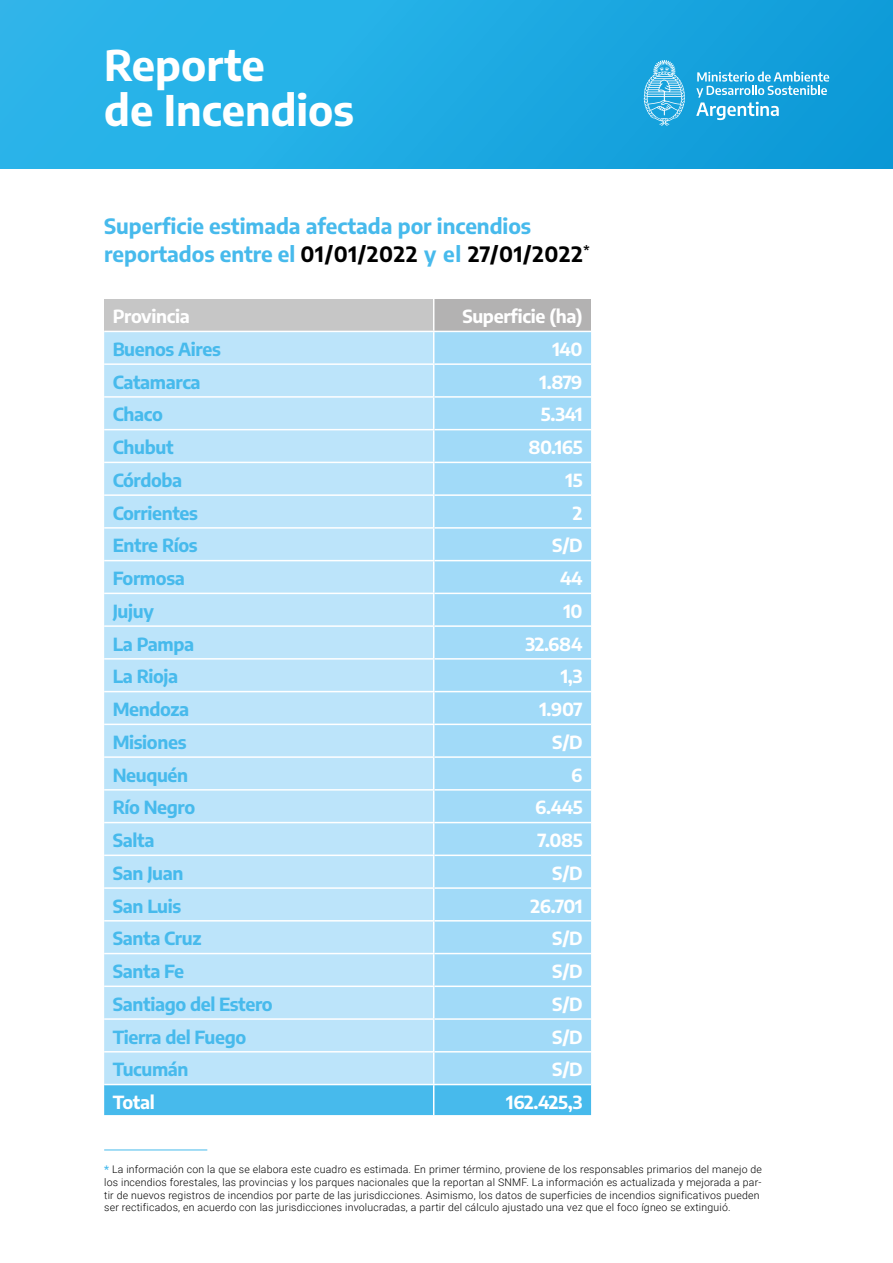
<style>
.page{position:relative;width:893px;height:1263px;background:#fff}
.page>*{position:absolute;margin:0;border:0;box-sizing:border-box;transform-origin:0 0}
.t1{font:700 42px/44.4px "Encode Sans";color:#fff}
.t2{font:700 21px/27.8px "Encode Sans";letter-spacing:-.005em;color:#47baec}
.t3{font:700 18px "Encode Sans";letter-spacing:-.02em;color:#47baec}
.t4{font:700 18px "Encode Sans";letter-spacing:-.02em;color:#fff}
.t5{font:300 10.5px/12.6px "Roboto";letter-spacing:.02em;color:#000}
.s1{color:#000}
.s2{font-weight:900;color:#47baec}
</style>
<div class="page">
<div style="left:0;top:0;width:893px;height:169px;background:linear-gradient(to right,#2fb9ec,#0e9bd8)"></div>
<svg style="left:696px;top:72px;width:133px;height:48px;background:#45b2e1"></svg>
<svg style="left:644px;top:60px;width:41px;height:66px;background:#50b9e5"></svg>
<div style="left:104px;top:299px;width:330px;height:32px;background:#c6c6c6"></div>
<div style="left:434px;top:299px;width:157px;height:32px;background:#b3b2b2"></div>
<div style="left:104px;top:332px;width:329px;height:752px;background:#bce4fa"></div>
<div style="left:434px;top:332px;width:157px;height:752px;background:#a1daf8"></div>
<div style="left:104px;top:1085px;width:487px;height:30px;background:#47baec"></div>
<hr style="left:433px;top:299px;width:1px;height:32px;background:#fff">
<hr style="left:434px;top:363px;width:157px;height:2px;background:#fff">
<hr style="left:434px;top:396px;width:157px;height:2px;background:#fff">
<hr style="left:434px;top:429px;width:157px;height:1px;background:#fff">
<hr style="left:434px;top:462px;width:157px;height:1px;background:#fff">
<hr style="left:434px;top:494px;width:157px;height:2px;background:#fff">
<hr style="left:434px;top:527px;width:157px;height:2px;background:#fff">
<hr style="left:434px;top:560px;width:157px;height:1px;background:#fff">
<hr style="left:434px;top:593px;width:157px;height:1px;background:#fff">
<hr style="left:434px;top:625px;width:157px;height:2px;background:#fff">
<hr style="left:434px;top:658px;width:157px;height:2px;background:#fff">
<hr style="left:434px;top:691px;width:157px;height:1px;background:#fff">
<hr style="left:434px;top:724px;width:157px;height:1px;background:#fff">
<hr style="left:434px;top:756px;width:157px;height:2px;background:#fff">
<hr style="left:434px;top:789px;width:157px;height:1px;background:#fff">
<hr style="left:434px;top:822px;width:157px;height:1px;background:#fff">
<hr style="left:434px;top:854px;width:157px;height:2px;background:#fff">
<hr style="left:434px;top:887px;width:157px;height:2px;background:#fff">
<hr style="left:434px;top:920px;width:157px;height:1px;background:#fff">
<hr style="left:434px;top:953px;width:157px;height:1px;background:#fff">
<hr style="left:434px;top:985px;width:157px;height:2px;background:#fff">
<hr style="left:434px;top:1018px;width:157px;height:2px;background:#fff">
<hr style="left:434px;top:1051px;width:157px;height:1px;background:#fff">
<hr style="left:433px;top:1085px;width:1px;height:30px;background:#fff">
<hr style="left:104px;top:363px;width:330px;height:2px;background:#fff">
<hr style="left:104px;top:396px;width:330px;height:2px;background:#fff">
<hr style="left:104px;top:429px;width:330px;height:1px;background:#fff">
<hr style="left:104px;top:462px;width:330px;height:1px;background:#fff">
<hr style="left:104px;top:494px;width:330px;height:2px;background:#fff">
<hr style="left:104px;top:527px;width:330px;height:2px;background:#fff">
<hr style="left:104px;top:560px;width:330px;height:1px;background:#fff">
<hr style="left:104px;top:593px;width:330px;height:1px;background:#fff">
<hr style="left:104px;top:625px;width:330px;height:2px;background:#fff">
<hr style="left:104px;top:658px;width:330px;height:2px;background:#fff">
<hr style="left:104px;top:691px;width:330px;height:1px;background:#fff">
<hr style="left:104px;top:724px;width:330px;height:1px;background:#fff">
<hr style="left:104px;top:756px;width:330px;height:2px;background:#fff">
<hr style="left:104px;top:789px;width:330px;height:1px;background:#fff">
<hr style="left:104px;top:822px;width:330px;height:1px;background:#fff">
<hr style="left:104px;top:854px;width:330px;height:2px;background:#fff">
<hr style="left:104px;top:887px;width:330px;height:2px;background:#fff">
<hr style="left:104px;top:920px;width:330px;height:1px;background:#fff">
<hr style="left:104px;top:953px;width:330px;height:1px;background:#fff">
<hr style="left:104px;top:985px;width:330px;height:2px;background:#fff">
<hr style="left:104px;top:1018px;width:330px;height:2px;background:#fff">
<hr style="left:104px;top:1051px;width:330px;height:1px;background:#fff">
<hr style="left:104px;top:1149px;width:103px;height:1px;background:#47baec">
<h1 class="t1" style="left:104px;top:42px;width:251px">Reporte<br>de Incendios</h1>
<h2 class="t2" style="left:104px;top:212px;width:487px">Superficie estimada afectada por incendios reportados entre el <span class="s1">01/01/2022</span> y el <span class="s1">27/01/2022</span><sup>*</sup></h2>
<h3 class="t4" style="left:113px;top:304px;width:79px">Provincia</h3>
<h3 class="t4" style="left:462px;top:304px;width:122px">Superficie (ha)</h3>
<h3 class="t3" style="left:113px;top:337px;width:110px">Buenos Aires</h3>
<h3 class="t4" style="left:552px;top:337px;width:32px">140</h3>
<h3 class="t3" style="left:113px;top:370px;width:90px">Catamarca</h3>
<h3 class="t4" style="left:540px;top:370px;width:44px">1.879</h3>
<h3 class="t3" style="left:113px;top:402px;width:52px">Chaco</h3>
<h3 class="t4" style="left:541px;top:402px;width:43px">5.341</h3>
<h3 class="t3" style="left:113px;top:435px;width:63px">Chubut</h3>
<h3 class="t4" style="left:528px;top:435px;width:56px">80.165</h3>
<h3 class="t3" style="left:113px;top:468px;width:71px">Córdoba</h3>
<h3 class="t4" style="left:566px;top:468px;width:18px">15</h3>
<h3 class="t3" style="left:113px;top:501px;width:87px">Corrientes</h3>
<h3 class="t4" style="left:573px;top:501px;width:11px">2</h3>
<h3 class="t3" style="left:113px;top:533px;width:87px">Entre Ríos</h3>
<h3 class="t4" style="left:552px;top:533px;width:32px">S/D</h3>
<h3 class="t3" style="left:113px;top:566px;width:74px">Formosa</h3>
<h3 class="t4" style="left:560px;top:566px;width:24px">44</h3>
<h3 class="t3" style="left:113px;top:599px;width:43px">Jujuy</h3>
<h3 class="t4" style="left:563px;top:599px;width:21px">10</h3>
<h3 class="t3" style="left:113px;top:632px;width:83px">La Pampa</h3>
<h3 class="t4" style="left:525px;top:632px;width:59px">32.684</h3>
<h3 class="t3" style="left:113px;top:664px;width:67px">La Rioja</h3>
<h3 class="t4" style="left:561px;top:664px;width:23px">1,3</h3>
<h3 class="t3" style="left:113px;top:697px;width:78px">Mendoza</h3>
<h3 class="t4" style="left:539px;top:697px;width:45px">1.907</h3>
<h3 class="t3" style="left:113px;top:730px;width:75px">Misiones</h3>
<h3 class="t4" style="left:552px;top:730px;width:32px">S/D</h3>
<h3 class="t3" style="left:113px;top:762px;width:77px">Neuquén</h3>
<h3 class="t4" style="left:571px;top:762px;width:13px">6</h3>
<h3 class="t3" style="left:113px;top:795px;width:84px">Río Negro</h3>
<h3 class="t4" style="left:535px;top:795px;width:49px">6.445</h3>
<h3 class="t3" style="left:113px;top:828px;width:43px">Salta</h3>
<h3 class="t4" style="left:538px;top:828px;width:46px">7.085</h3>
<h3 class="t3" style="left:113px;top:861px;width:72px">San Juan</h3>
<h3 class="t4" style="left:552px;top:861px;width:32px">S/D</h3>
<h3 class="t3" style="left:113px;top:893px;width:70px">San Luis</h3>
<h3 class="t4" style="left:531px;top:893px;width:53px">26.701</h3>
<h3 class="t3" style="left:113px;top:926px;width:90px">Santa Cruz</h3>
<h3 class="t4" style="left:552px;top:926px;width:32px">S/D</h3>
<h3 class="t3" style="left:113px;top:959px;width:73px">Santa Fe</h3>
<h3 class="t4" style="left:552px;top:959px;width:32px">S/D</h3>
<h3 class="t3" style="left:113px;top:992px;width:161px">Santiago del Estero</h3>
<h3 class="t4" style="left:552px;top:992px;width:32px">S/D</h3>
<h3 class="t3" style="left:113px;top:1024px;width:135px">Tierra del Fuego</h3>
<h3 class="t4" style="left:552px;top:1024px;width:32px">S/D</h3>
<h3 class="t3" style="left:113px;top:1057px;width:77px">Tucumán</h3>
<h3 class="t4" style="left:552px;top:1057px;width:32px">S/D</h3>
<h3 class="t4" style="left:113px;top:1090px;width:44px">Total</h3>
<h3 class="t4" style="left:506px;top:1090px;width:78px">162.425,3</h3>
<p class="t5" style="left:104px;top:1163px;width:659px"><span class="s2">*</span> La información con la que se elabora este cuadro es estimada. En primer término, proviene de los responsables primarios del manejo de los incendios forestales, las provincias y los parques nacionales que la reportan al SNMF. La información es actualizada y mejorada a par&shy;tir de nuevos registros de incendios por parte de las jurisdicciones. Asimismo, los datos de superficies de incendios significativos pueden ser rectificados, en acuerdo con las jurisdicciones involucradas, a partir del cálculo ajustado una vez que el foco ígneo se extinguió.</p>
</div>
